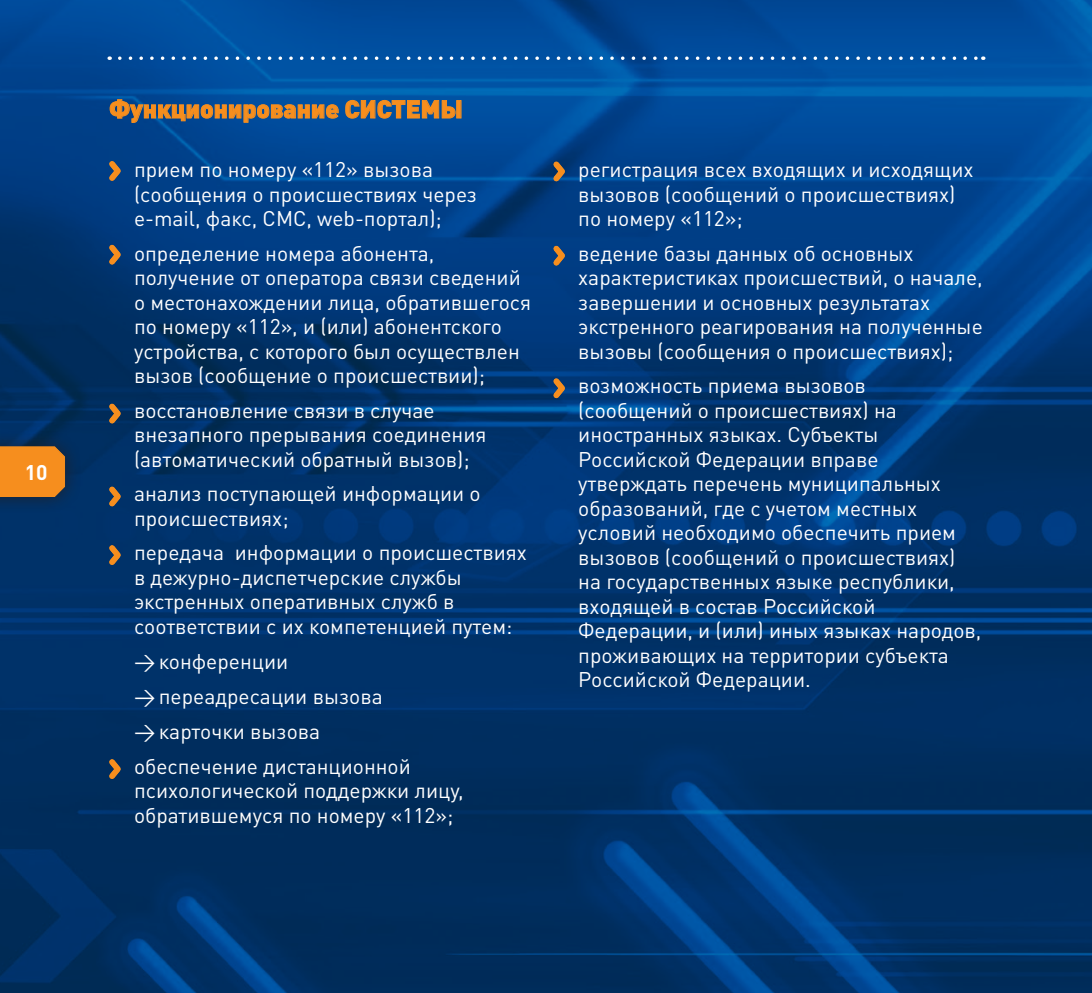
<style>
.page{position:relative;width:1092px;height:993px;background:#fff}
.page>*{position:absolute;margin:0;border:0;box-sizing:border-box;transform-origin:0 0}
.t1{font:900 24.5px "DIN Pro";color:#f68e1e}
.t2{font:21px/24.5px "DIN Pro";color:#fff}
.t3{font:700 21px "DIN Pro";color:#fff}
</style>
<div class="page">
<img style="left:0;top:0;width:1092px;height:992px">
<svg style="left:110px;top:99px;width:229px;height:24px;background:#32577e"></svg>
<svg style="left:345px;top:100px;width:116px;height:19px;background:#42607d"></svg>
<svg style="left:120px;top:56px;width:863px;height:4px;background:#3876b4"></svg>
<svg style="left:104px;top:156px;width:21px;height:30px"></svg>
<svg style="left:548px;top:156px;width:21px;height:30px"></svg>
<svg style="left:548px;top:240px;width:21px;height:31px"></svg>
<svg style="left:548px;top:373px;width:21px;height:30px"></svg>
<svg style="left:104px;top:239px;width:21px;height:31px"></svg>
<svg style="left:104px;top:398px;width:21px;height:30px"></svg>
<svg style="left:104px;top:481px;width:21px;height:30px"></svg>
<svg style="left:104px;top:539px;width:21px;height:31px"></svg>
<svg style="left:104px;top:753px;width:21px;height:31px"></svg>
<div style="left:0;top:429px;width:80px;height:83px;background:#231f20;opacity:.85"></div>
<div style="left:0;top:446px;width:65px;height:51px;background:#f68e1e"></div>
<p class="t3" style="left:25px;top:457px;width:24px">10</p>
<p class="t1" style="left:109px;top:92px;width:355px">Функционирование СИСТЕМЫ</p>
<p class="t2" style="left:134px;top:156px;width:344px">прием по номеру «112» вызова (сообщения о происшествиях через e-mail, факс, СМС, web-портал);</p>
<p class="t2" style="left:134px;top:240px;width:399px">определение номера абонента, получение от оператора связи сведений о местонахождении лица, обратившегося по номеру «112», и (или) абонентского устройства, с которого был осуществлен вызов (сообщение о происшествии);</p>
<p class="t2" style="left:134px;top:397px;width:354px">восстановление связи в случае внезапного прерывания соединения (автоматический обратный вызов);</p>
<p class="t2" style="left:134px;top:480px;width:348px">анализ поступающей информации о происшествиях;</p>
<p class="t2" style="left:134px;top:539px;width:394px">передача информации о происшествиях в дежурно-диспетчерские службы экстренных оперативных служб в соответствии с их компетенцией путем:</p>
<p class="t2" style="left:134px;top:648px;width:156px">→конференции</p>
<p class="t2" style="left:134px;top:683px;width:250px">→переадресации вызова</p>
<p class="t2" style="left:134px;top:713px;width:278px;line-height:34.5px">→карточки вызова обеспечение дистанционной</p>
<p class="t2" style="left:134px;top:777px;width:331px">психологической поддержки лицу, обратившемуся по номеру «112»;</p>
<p class="t2" style="left:578px;top:156px;width:397px">регистрация всех входящих и исходящих вызовов (сообщений о происшествиях) по номеру «112»;</p>
<p class="t2" style="left:578px;top:240px;width:406px">ведение базы данных об основных характеристиках происшествий, о начале, завершении и основных результатах экстренного реагирования на полученные вызовы (сообщения о происшествиях);</p>
<p class="t2" style="left:578px;top:372px;width:404px">возможность приема вызовов (сообщений о происшествиях) на иностранных языках. Субъекты Российской Федерации вправе утверждать перечень муниципальных образований, где с учетом местных условий необходимо обеспечить прием вызовов (сообщений о происшествиях) на государственных языке республики, входящей в состав Российской Федерации, и (или) иных языках народов, проживающих на территории субъекта Российской Федерации.</p>
</div>
